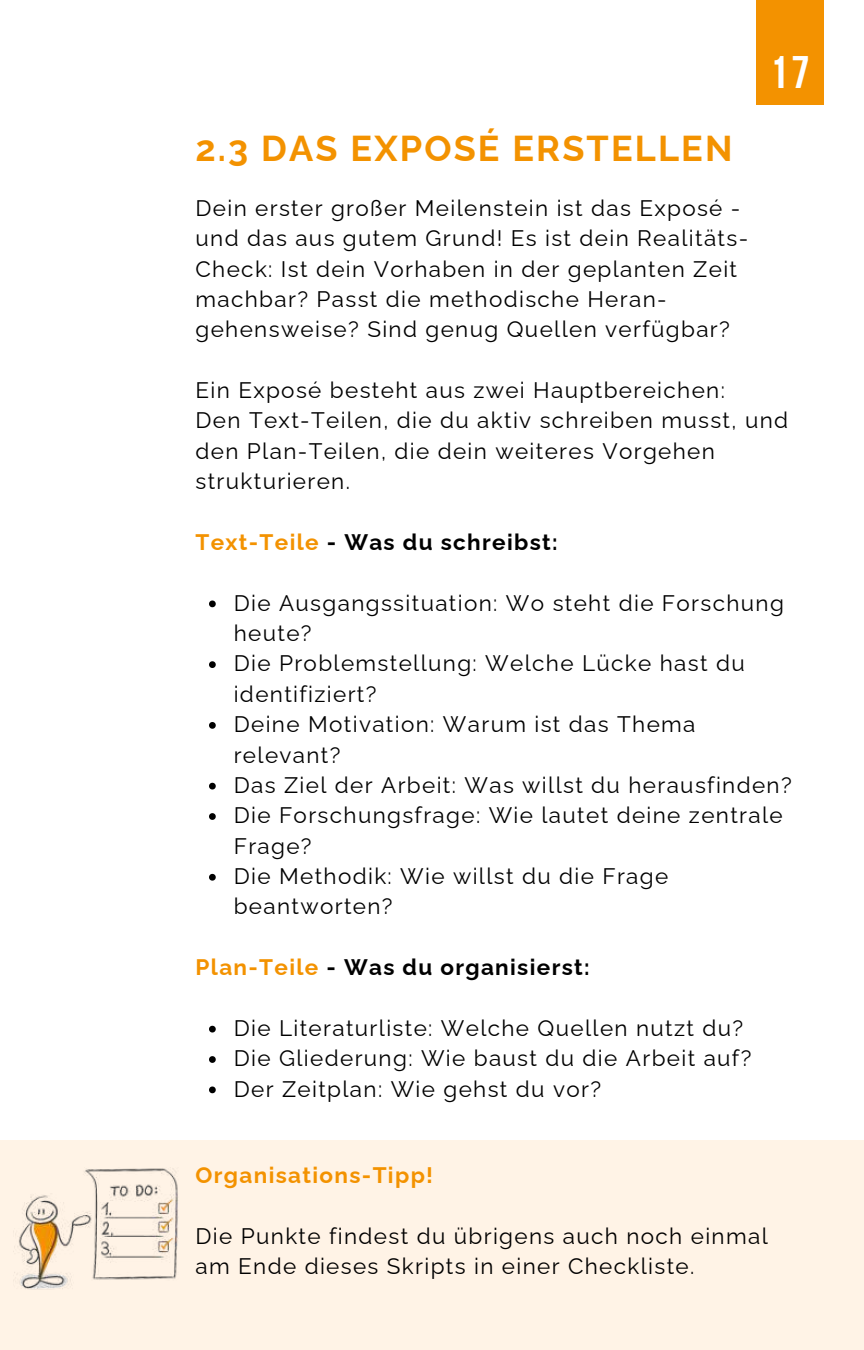
<style>
.page{position:relative;width:864px;height:1350px;background:#fff}
.page>*{position:absolute;margin:0;border:0;box-sizing:border-box;transform-origin:0 0}
.t1{font:700 45.45px "Bebas Neue";color:#fff}
.t2{font:700 36px "Raleway";letter-spacing:.06em;color:#f39200}
.t3{font:22.5px/30.4px "Raleway";letter-spacing:.06em;color:#000}
.t4{font:700 22.5px "Raleway";letter-spacing:.06em;color:#000}
.t5{font:700 22.5px "Raleway";letter-spacing:.06em;color:#f39200}
.s1{color:#f39200}
</style>
<div class="page">
<div style="left:756px;top:0;width:67px;height:105px;background:#f39200"></div>
<div style="left:0;top:1141px;width:864px;height:209px;background:#fff3e6"></div>
<svg style="left:209px;top:601px;width:7px;height:6px"></svg>
<svg style="left:209px;top:661px;width:7px;height:7px"></svg>
<svg style="left:209px;top:722px;width:7px;height:7px"></svg>
<svg style="left:209px;top:783px;width:7px;height:7px"></svg>
<svg style="left:209px;top:813px;width:7px;height:7px"></svg>
<svg style="left:209px;top:874px;width:7px;height:7px"></svg>
<svg style="left:209px;top:1026px;width:7px;height:7px"></svg>
<svg style="left:209px;top:1056px;width:7px;height:7px"></svg>
<svg style="left:209px;top:1087px;width:7px;height:6px"></svg>
<img style="left:14px;top:1168px;width:164px;height:122px">
<h2 class="t2" style="left:196px;top:128px;width:538px">2.3 DAS EXPOSÉ ERSTELLEN</h2>
<h1 class="t1" style="left:770px;top:54px;width:41px">17</h1>
<p class="t3" style="left:196px;top:193px;width:554px">Dein erster großer Meilenstein ist das Exposé - und das aus gutem Grund! Es ist dein Realitäts-Check: Ist dein Vorhaben in der geplanten Zeit machbar? Passt die methodische Heran&shy;gehensweise? Sind genug Quellen verfügbar?</p>
<p class="t3" style="left:196px;top:375px;width:594px">Ein Exposé besteht aus zwei Hauptbereichen:<br>Den Text-Teilen, die du aktiv schreiben musst, und den Plan-Teilen, die dein weiteres Vorgehen strukturieren.</p>
<p class="t4" style="left:196px;top:529px;width:364px"><span class="s1">Text-Teile</span> - Was du schreibst:</p>
<p class="t3" style="left:234px;top:588px;width:560px">Die Ausgangssituation: Wo steht die Forschung heute?<br>Die Problemstellung: Welche Lücke hast du identifiziert?<br>Deine Motivation: Warum ist das Thema relevant?<br>Das Ziel der Arbeit: Was willst du herausfinden?<br>Die Forschungsfrage: Wie lautet deine zentrale<br>Frage?<br>Die Methodik: Wie willst du die Frage beantworten?</p>
<p class="t4" style="left:196px;top:954px;width:396px"><span class="s1">Plan-Teile</span> - Was du organisierst:</p>
<p class="t3" style="left:234px;top:1013px;width:519px">Die Literaturliste: Welche Quellen nutzt du?<br>Die Gliederung: Wie baust du die Arbeit auf?<br>Der Zeitplan: Wie gehst du vor?</p>
<p class="t5" style="left:196px;top:1162px;width:239px">Organisations-Tipp!</p>
<p class="t3" style="left:196px;top:1220px;width:574px">Die Punkte findest du übrigens auch noch einmal am Ende dieses Skripts in einer Checkliste.</p>
</div>
